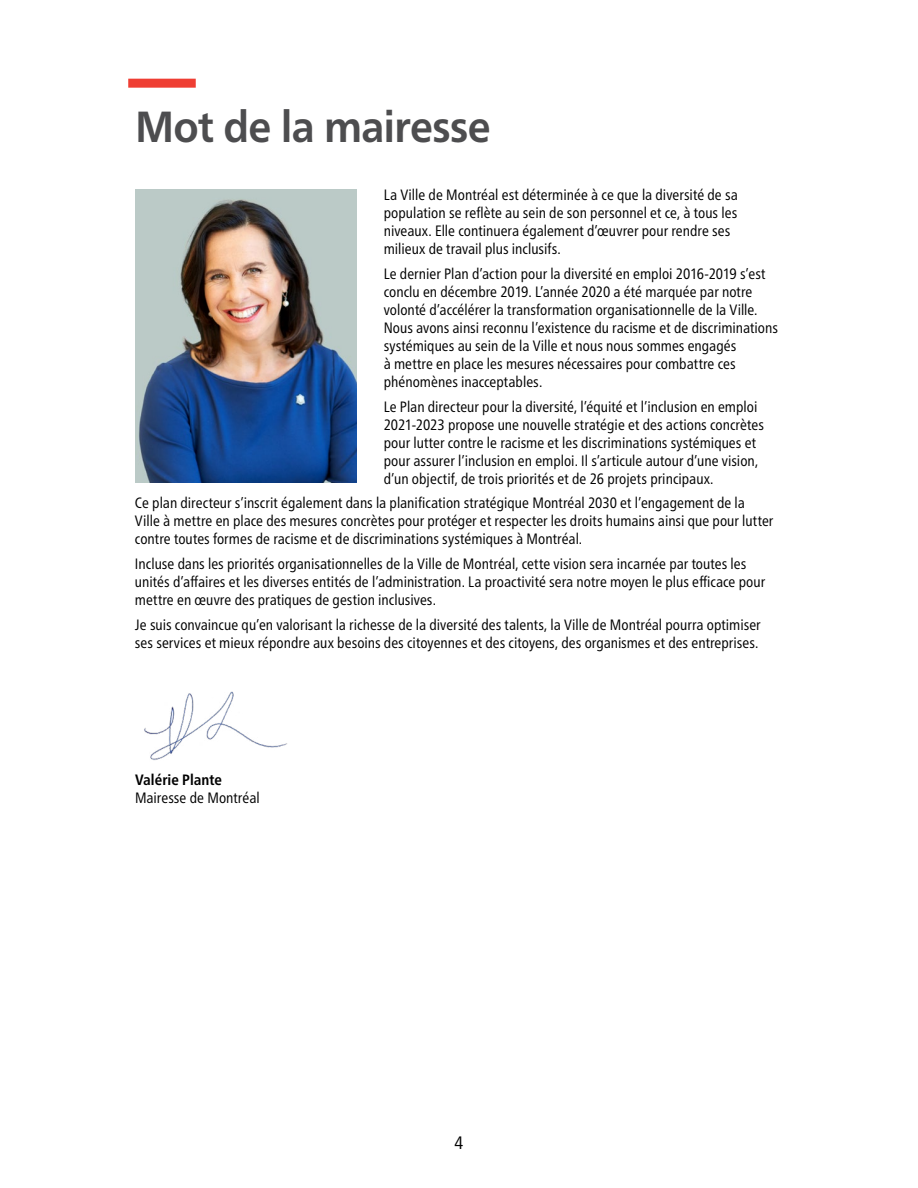
<style>
.page{position:relative;width:918px;height:1188px;background:#fff}
.page>*{position:absolute;margin:0;border:0;box-sizing:border-box;transform-origin:0 0}
.t1{font:700 43.5px "Frutiger Pro";letter-spacing:-.02em;color:#4d4d4f;scale:.94 1}
.t2{font:condensed 18px "Frutiger Pro";color:#000}
.t3{font:condensed 15px/18px "Frutiger Pro";color:#000}
.t4{font:700 condensed 15px "Frutiger Pro";letter-spacing:.005em;color:#000}
</style>
<div class="page">
<div style="left:128px;top:79px;width:68px;height:9px;background:#ef3e33"></div>
<img style="left:135px;top:190px;width:222px;height:292px">
<img style="left:144px;top:691px;width:143px;height:69px">
<h1 class="t1" style="left:135px;top:101px;width:380px">Mot de la mairesse</h1>
<p class="t3" style="left:384px;top:186px;width:356px">La Ville de Montréal est déterminée à ce que la diversité de sa population se reflète au sein de son personnel et ce, à tous les niveaux. Elle continuera également d’œuvrer pour rendre ses milieux de travail plus inclusifs.</p>
<p class="t3" style="left:384px;top:265px;width:396px">Le dernier Plan d’action pour la diversité en emploi 2016-2019 s’est conclu en décembre 2019. L’année 2020 a été marquée par notre volonté d’accélérer la transformation organisationnelle de la Ville.<br>Nous avons ainsi reconnu l’existence du racisme et de discriminations systémiques au sein de la Ville et nous nous sommes engagés<br>à mettre en place les mesures nécessaires pour combattre ces phénomènes inacceptables.</p>
<p class="t3" style="left:384px;top:397px;width:382px">Le Plan directeur pour la diversité, l’équité et l’inclusion en emploi 2021-2023 propose une nouvelle stratégie et des actions concrètes pour lutter contre le racisme et les discriminations systémiques et pour assurer l’inclusion en emploi. Il s’articule autour d’une vision, d’un objectif, de trois priorités et de 26 projets principaux.</p>
<p class="t3" style="left:135px;top:494px;width:640px">Ce plan directeur s’inscrit également dans la planification stratégique Montréal 2030 et l’engagement de la<br>Ville à mettre en place des mesures concrètes pour protéger et respecter les droits humains ainsi que pour lutter contre toutes formes de racisme et de discriminations systémiques à Montréal.</p>
<p class="t3" style="left:135px;top:555px;width:632px">Incluse dans les priorités organisationnelles de la Ville de Montréal, cette vision sera incarnée par toutes les unités d’affaires et les diverses entités de l’administration. La proactivité sera notre moyen le plus efficace pour mettre en œuvre des pratiques de gestion inclusives.</p>
<p class="t3" style="left:135px;top:616px;width:627px">Je suis convaincue qu’en valorisant la richesse de la diversité des talents, la Ville de Montréal pourra optimiser ses services et mieux répondre aux besoins des citoyennes et des citoyens, des organismes et des entreprises.</p>
<p class="t4" style="left:135px;top:771px;width:89px">Valérie Plante</p>
<p class="t3" style="left:135px;top:789px;width:126px">Mairesse de Montréal</p>
<p class="t2" style="left:455px;top:1132px;width:10px">4</p>
</div>
